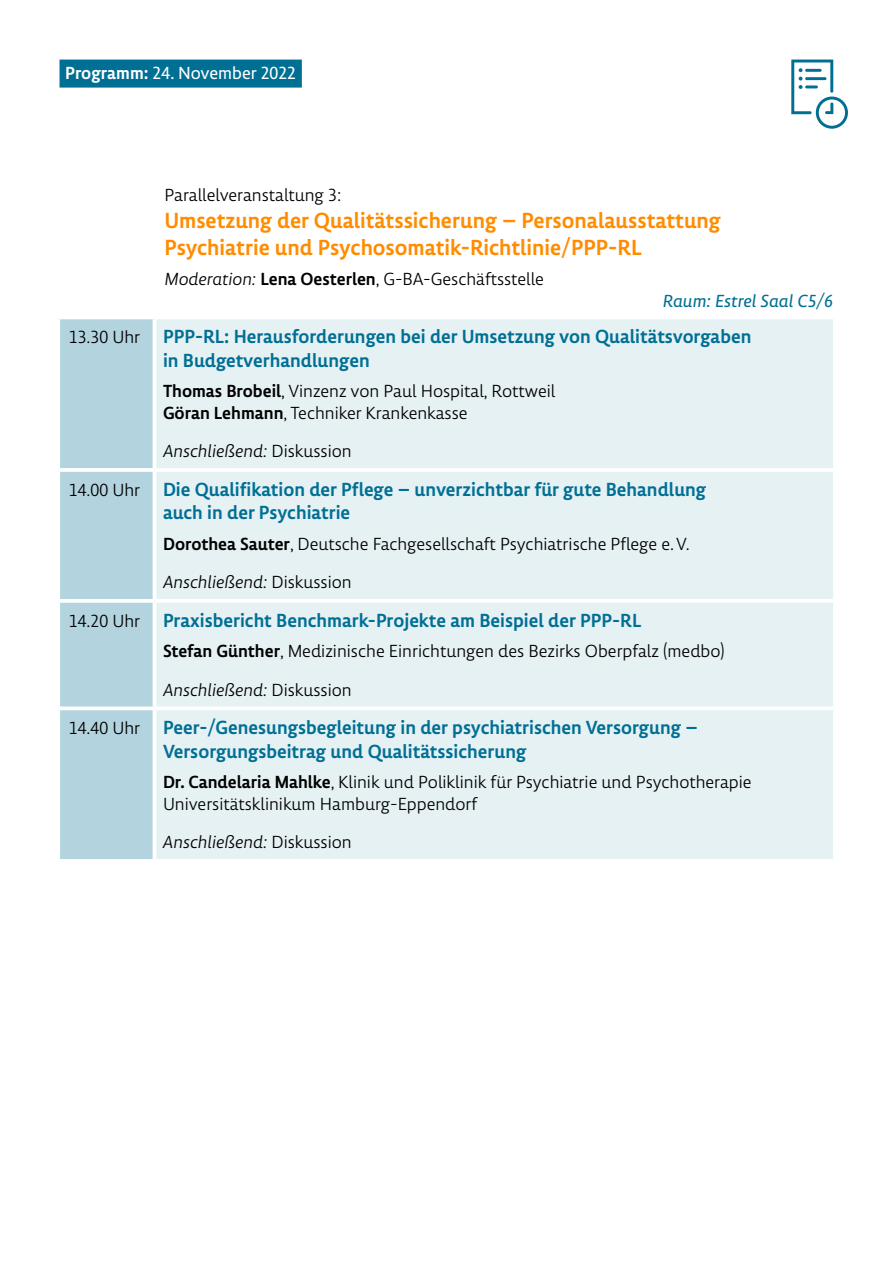
<style>
.page{position:relative;width:893px;height:1263px;background:#fff}
.page>*{position:absolute;margin:0;border:0;box-sizing:border-box;transform-origin:0 0}
.Programm_P-Tabelle-TH_SLight{font:500 22.5px/27px "Lemon Sans Next";color:#ff8c00}
.Programm_P-Tabelle-TD{font:500 19.5px/23.4px "Lemon Sans Next";color:#006f94}
.Programm_P-Tabelle-TD-2{font:18px/21.6px "Lemon Sans Next S Light";color:#000}
.Programm_P-Tabelle-TD-3{font:italic 18px "Lemon Sans Next S Light";color:#000}
.Programm_P-Tabelle-TH_SLight-2{font:18px "Lemon Sans Next S Light";color:#000}
.t1{font:18px "Lemon Sans Next";color:#fff}
.Programm_P-Tabelle-TH_SLight-3{font:italic 18px "Lemon Sans Next";color:#006f94}
.s1{font-weight:500}
.s2{font-style:italic}
.s3{font-family:"Lemon Sans Next";font-weight:500}
.s4{font-style:normal}
</style>
<div class="page">
<svg style="left:791px;top:60px;width:57px;height:69px"></svg>
<div style="left:60px;top:60px;width:242px;height:28px;background:#006f94"></div>
<div style="left:60px;top:319px;width:93px;height:540px;background:#b3d4df"></div>
<div style="left:156px;top:319px;width:677px;height:540px;background:#e6f1f4"></div>
<hr style="left:154px;top:468px;width:683px;height:4px;background:#fff">
<hr style="left:154px;top:599px;width:683px;height:4px;background:#fff">
<svg style="left:156px;top:706px;width:677px;height:4px"></svg>
<svg style="left:59px;top:468px;width:95px;height:4px"></svg>
<svg style="left:58px;top:599px;width:96px;height:4px"></svg>
<svg style="left:58px;top:706px;width:96px;height:4px"></svg>
<p class="t1" style="left:65px;top:62px;width:232px"><span class="s1">Programm:</span> 24. November 2022</p>
<p class="Programm_P-Tabelle-TH_SLight-2" style="left:165px;top:184px;width:178px">Parallelveranstaltung 3:</p>
<p class="Programm_P-Tabelle-TH_SLight" style="left:165px;top:207px;width:558px">Umsetzung der Qualitätssicherung – Personalausstattung<br>Psychiatrie und Psychosomatik-Richtlinie/PPP-RL</p>
<p class="Programm_P-Tabelle-TH_SLight-2" style="left:165px;top:268px;width:381px"><span class="s2">Moderation:</span> <span class="s3">Lena Oesterlen</span>, G-BA-Geschäftsstelle</p>
<p class="Programm_P-Tabelle-TH_SLight-3" style="left:663px;top:290px;width:172px">Raum: Estrel Saal C5/6</p>
<p class="Programm_P-Tabelle-TD-2" style="left:69px;top:326px;width:73px">13.30 Uhr</p>
<p class="Programm_P-Tabelle-TD" style="left:163px;top:325px;width:590px">PPP-RL: Herausforderungen bei der Umsetzung von Qualitätsvorgaben in Budgetverhandlungen</p>
<p class="Programm_P-Tabelle-TD-2" style="left:163px;top:380px;width:394px"><span class="s3">Thomas Brobeil</span>, Vinzenz von Paul Hospital, Rottweil</p>
<p class="Programm_P-Tabelle-TD-2" style="left:163px;top:402px;width:306px"><span class="s3">Göran Lehmann</span>, Techniker Krankenkasse</p>
<p class="Programm_P-Tabelle-TD-3" style="left:163px;top:440px;width:190px">Anschließend: <span class="s4">Diskussion</span></p>
<p class="Programm_P-Tabelle-TD-2" style="left:69px;top:479px;width:73px">14.00 Uhr</p>
<p class="Programm_P-Tabelle-TD" style="left:163px;top:477px;width:545px">Die Qualifikation der Pflege – unverzichtbar für gute Behandlung auch in der Psychiatrie</p>
<p class="Programm_P-Tabelle-TD-2" style="left:163px;top:533px;width:528px"><span class="s3">Dorothea Sauter</span>, Deutsche Fachgesellschaft Psychiatrische Pflege e. V.</p>
<p class="Programm_P-Tabelle-TD-3" style="left:163px;top:571px;width:190px">Anschließend: <span class="s4">Diskussion</span></p>
<p class="Programm_P-Tabelle-TD-2" style="left:69px;top:610px;width:73px">14.20 Uhr</p>
<p class="Programm_P-Tabelle-TD" style="left:163px;top:608px;width:480px">Praxisbericht Benchmark-Projekte am Beispiel der PPP-RL</p>
<p class="Programm_P-Tabelle-TD-2" style="left:163px;top:640px;width:563px"><span class="s3">Stefan Günther</span>, Medizinische Einrichtungen des Bezirks Oberpfalz (medbo)</p>
<p class="Programm_P-Tabelle-TD-3" style="left:163px;top:679px;width:190px">Anschließend: <span class="s4">Diskussion</span></p>
<p class="Programm_P-Tabelle-TD-2" style="left:69px;top:717px;width:73px">14.40 Uhr</p>
<p class="Programm_P-Tabelle-TD" style="left:163px;top:716px;width:536px">Peer-/Genesungsbegleitung in der psychiatrischen Versorgung –<br>Versorgungsbeitrag und Qualitätssicherung</p>
<p class="Programm_P-Tabelle-TD-2" style="left:163px;top:771px;width:590px"><span class="s3">Dr. Candelaria Mahlke</span>, Klinik und Poliklinik für Psychiatrie und Psychotherapie<br>Universitätsklinikum Hamburg-Eppendorf</p>
<p class="Programm_P-Tabelle-TD-3" style="left:163px;top:831px;width:190px">Anschließend: <span class="s4">Diskussion</span></p>
</div>
